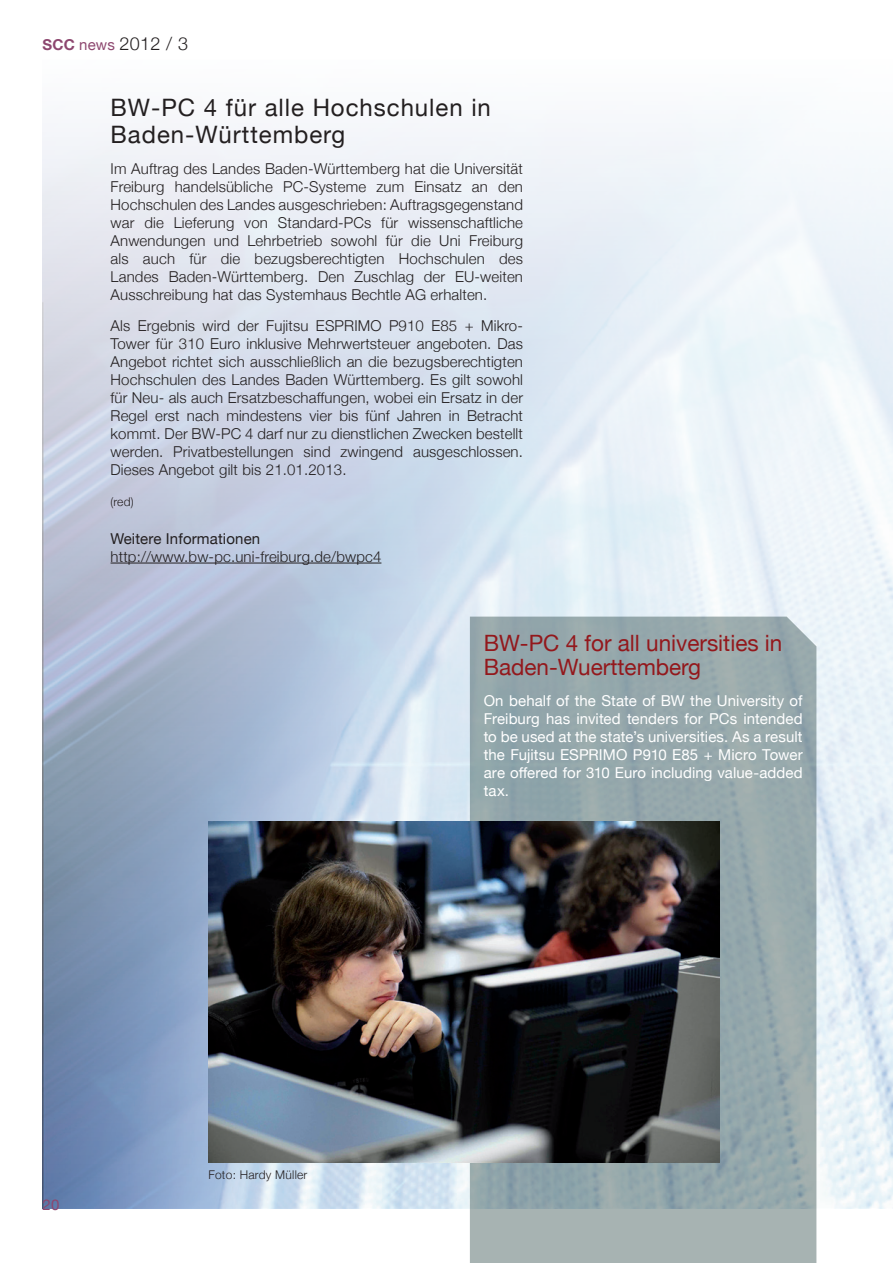
<style>
.page{position:relative;width:893px;height:1263px;background:#fff}
.page>*{position:absolute;margin:0;border:0;box-sizing:border-box;transform-origin:0 0}
.t1{font:24px/27px "Helvetica Neue";letter-spacing:.04em;color:#231f20}
.t2{font:22.5px/24px "Helvetica Neue";color:#93181c}
.t3{font:300 18px "Helvetica Neue";color:#231f20}
.t4{font:300 15px/18px "Helvetica Neue";letter-spacing:.01em;color:#231f20;text-align:justify}
.Absatzformat_6{font:15px/18px "Helvetica Neue";letter-spacing:.005em;color:#fff;text-align:justify}
.t5{font:15px "Helvetica Neue";letter-spacing:.01em;color:#231f20}
.t6{font:15px "Helvetica Neue";color:#8d476f}
.t7{font:300 12px "Helvetica Neue";letter-spacing:.02em;color:#231f20}
.s1{font-weight:700;font-size:15px;color:#8d476f}
.s2{font-weight:400;font-size:15px;color:#8d476f}
</style>
<div class="page">
<img style="left:43px;top:119px;width:850px;height:1089px">
<svg style="left:470px;top:617px;width:346px;height:646px;background:#97a8ab"></svg>
<hr style="left:111px;top:563px;width:270px;height:1px;background:#231f20">
<img style="left:208px;top:822px;width:511px;height:340px">
<p class="t3" style="left:43px;top:29px;width:147px"><span class="s1">SCC</span> <span class="s2">news</span> 2012 / 3</p>
<p class="t1" style="left:111px;top:93px;width:382px">BW-PC 4 für alle Hochschulen in<br>Baden-Württemberg</p>
<p class="t4" style="left:111px;top:159px;width:414px">Im Auftrag des Landes Baden-Württemberg hat die Universität Freiburg handelsübliche PC-Systeme zum Einsatz an den Hochschulen des Landes ausgeschrieben: Auftragsgegenstand war die Lieferung von Standard-PCs für wissenschaftliche Anwendungen und Lehrbetrieb sowohl für die Uni Freiburg als auch für die bezugsberechtigten Hochschulen des Landes Baden-Württemberg. Den Zuschlag der EU-weiten Ausschreibung hat das Systemhaus Bechtle AG erhalten.</p>
<p class="t4" style="left:111px;top:316px;width:414px">Als Ergebnis wird der Fujitsu ESPRIMO P910 E85 + Mikro-Tower für 310 Euro inklusive Mehrwertsteuer angeboten. Das Angebot richtet sich ausschließlich an die bezugsberechtigten Hochschulen des Landes Baden Württemberg. Es gilt sowohl für Neu- als auch Ersatzbeschaffungen, wobei ein Ersatz in der Regel erst nach mindestens vier bis fünf Jahren in Betracht kommt. Der BW-PC 4 darf nur zu dienstlichen Zwecken bestellt werden. Privatbestellungen sind zwingend ausgeschlossen.<br>Dieses Angebot gilt bis 21.01.2013.</p>
<p class="t7" style="left:111px;top:492px;width:25px">(red)</p>
<p class="t5" style="left:111px;top:525px;width:151px">Weitere Informationen</p>
<p class="t4" style="left:111px;top:546px;width:272px">http://www.bw-pc.uni-freiburg.de/bwpc4</p>
<p class="t6" style="left:43px;top:1192px;width:18px">20</p>
<p class="t7" style="left:208px;top:1165px;width:100px">Foto: Hardy Müller</p>
<p class="t2" style="left:484px;top:629px;width:300px">BW-PC 4 for all universities in<br>Baden-Wuerttemberg</p>
<p class="Absatzformat_6" style="left:484px;top:690px;width:320px">On behalf of the State of BW the University of Freiburg has invited tenders for PCs intended to be used at the state’s universities. As a result the Fujitsu ESPRIMO P910 E85 + Micro Tower are offered for 310 Euro including value-added tax.</p>
</div>
